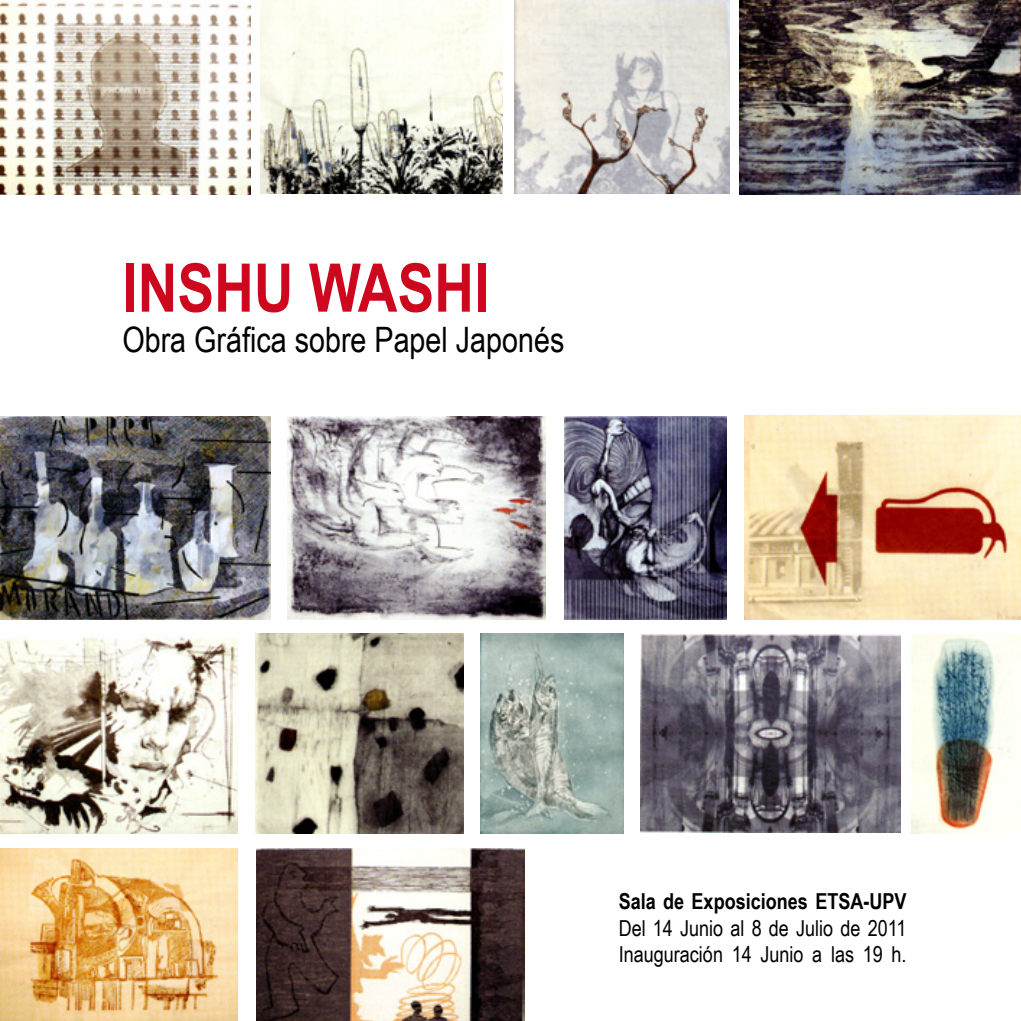
<style>
.page{position:relative;width:1021px;height:1021px;background:#fff}
.page>*{position:absolute;margin:0;border:0;box-sizing:border-box;transform-origin:0 0}
.t1{font:700 67px "Arial Narrow";color:#cd071e}
.t2{font:35px "Arial Narrow";color:#000}
.t3{font:22px/26.4px "Arial Narrow";color:#000}
.t4{font:700 22px "Arial Narrow";color:#000}
</style>
<div class="page">
<img style="left:0;top:637px;width:237px;height:196px">
<img style="left:0;top:416px;width:271px;height:203px">
<img style="left:255px;top:634px;width:208px;height:199px">
<img style="left:0;top:2px;width:250px;height:192px">
<img style="left:514px;top:1px;width:215px;height:193px">
<img style="left:0;top:848px;width:237px;height:172px">
<img style="left:260px;top:0;width:242px;height:194px">
<img style="left:911px;top:634px;width:109px;height:199px">
<img style="left:739px;top:0;width:281px;height:194px">
<img style="left:257px;top:848px;width:267px;height:172px">
<img style="left:564px;top:416px;width:162px;height:203px">
<img style="left:287px;top:416px;width:259px;height:203px">
<img style="left:640px;top:634px;width:260px;height:198px">
<img style="left:744px;top:416px;width:276px;height:203px">
<img style="left:480px;top:633px;width:144px;height:200px">
<h1 class="t1" style="left:122px;top:237px;width:368px">INSHU WASHI</h1>
<h2 class="t2" style="left:122px;top:314px;width:443px">Obra Gráfica sobre Papel Japonés</h2>
<p class="t4" style="left:618px;top:884px;width:289px">Sala de Exposiciones ETSA-UPV</p>
<p class="t3" style="left:618px;top:913px;width:289px">Del 14 Junio al 8 de Julio de 2011<br>Inauguración 14 Junio a las 19 h.</p>
</div>
